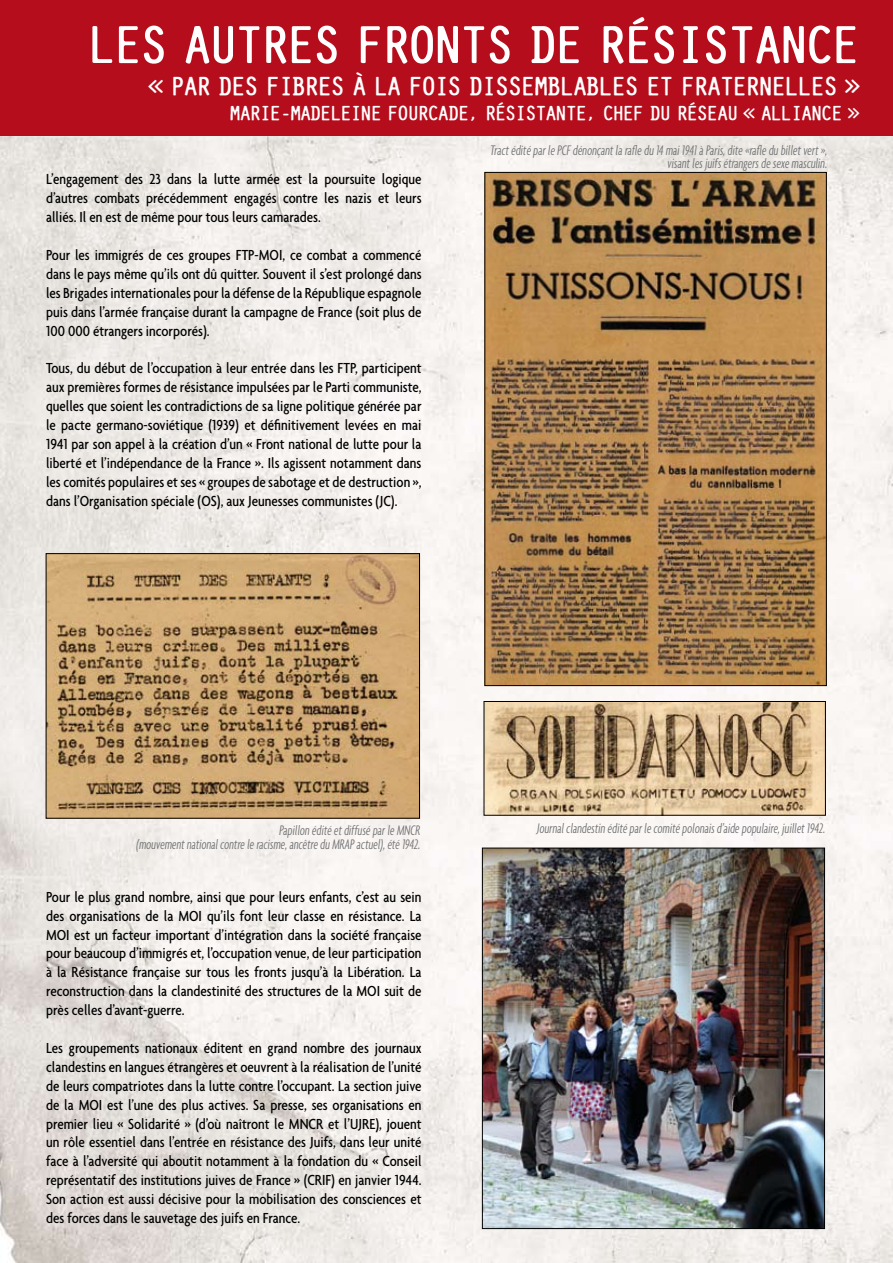
<style>
.page{position:relative;width:893px;height:1263px;background:#fff}
.page>*{position:absolute;margin:0;border:0;box-sizing:border-box;transform-origin:0 0}
.t1{font:54px "Pure Capital";color:#fff}
.t2{font:27px "Pure Capital";color:#fff}
.t3{font:21px "Pure Capital";color:#fff}
.t4{font:500 condensed 15.75px/18.9px "Agenda";color:#000;text-align:justify}
.t5{font:300 extra-condensed 15px/13.5px "Agenda";color:#707173;text-align:right}
</style>
<div class="page">
<img style="left:0;top:136px;width:893px;height:1127px">
<div style="left:0;top:0;width:893px;height:136px;background:#b60d1c"></div>
<img style="left:486px;top:174px;width:339px;height:510px">
<img style="left:484px;top:850px;width:339px;height:377px">
<div style="left:482px;top:848px;width:343px;height:381px;border:1px solid #000"></div>
<img style="left:48px;top:555px;width:370px;height:261px">
<div style="left:46px;top:553px;width:374px;height:265px;border:1px solid #000"></div>
<img style="left:486px;top:703px;width:338px;height:111px">
<div style="left:484px;top:701px;width:342px;height:115px;border:1px solid #000"></div>
<h1 class="t1" style="left:90px;top:17px;width:771px">LES AUTRES FRONTS DE RÉSISTANCE</h1>
<h2 class="t2" style="left:150px;top:72px;width:83px">« PAR DES</h2>
<h2 class="t2" style="left:267px;top:72px;width:14px">FIBRES</h2>
<h2 class="t2" style="left:353px;top:72px;width:70px">À LA FOIS</h2>
<h2 class="t2" style="left:470px;top:72px;width:14px">DISSEMBLABLES</h2>
<h2 class="t2" style="left:647px;top:72px;width:49px">ET FRATERNELLES</h2>
<h2 class="t2" style="left:846px;top:72px;width:14px">»</h2>
<h3 class="t3" style="left:230px;top:103px;width:21px">MARIE</h3>
<h3 class="t3" style="left:281px;top:103px;width:32px">-MADELEINE</h3>
<h3 class="t3" style="left:388px;top:103px;width:21px">FOURCADE</h3>
<h3 class="t3" style="left:469px;top:103px;width:392px">, RÉSISTANTE, CHEF DU RÉSEAU « ALLIANCE »</h3>
<p class="t4" style="left:46px;top:169px;width:377px">L’engagement des 23 dans la lutte armée est la poursuite logique d’autres combats précédemment engagés contre les nazis et leurs alliés. Il en est de même pour tous leurs camarades.</p>
<p class="t4" style="left:46px;top:245px;width:377px">Pour les immigrés de ces groupes FTP-MOI, ce combat a commencé dans le pays même qu’ils ont dû quitter. Souvent il s’est prolongé dans les Brigades internationales pour la défense de la République espagnole puis dans l’armée française durant la campagne de France (soit plus de 100 000 étrangers incorporés).</p>
<p class="t4" style="left:46px;top:358px;width:377px">Tous, du début de l’occupation à leur entrée dans les FTP, participent aux premières formes de résistance impulsées par le Parti communiste, quelles que soient les contradictions de sa ligne politique générée par le pacte germano-soviétique (1939) et définitivement levées en mai 1941 par son appel à la création d’un « Front national de lutte pour la liberté et l’indépendance de la France ». Ils agissent notamment dans les comités populaires et ses « groupes de sabotage et de destruction », dans l’Organisation spéciale (OS), aux Jeunesses communistes (JC).</p>
<p class="t5" style="left:490px;top:143px;width:341px">Tractédité parle PCFdénonçantla rafle du 14 mai1941à Paris,dite «rafle du billetvert», visantlesjuifsétrangersde sexe masculin.</p>
<p class="t5" style="left:136px;top:823px;width:288px">Papillon édité etdiffusé parle MNCR<br>(mouvementnationalcontre le racisme,ancêtre du MRAP actuel),été 1942.</p>
<p class="t4" style="left:46px;top:887px;width:377px">Pour le plus grand nombre, ainsi que pour leurs enfants, c’est au sein des organisations de la MOI qu’ils font leur classe en résistance. La MOI est un facteur important d’intégration dans la société française pour beaucoup d’immigrés et, l’occupation venue, de leur participation à la Résistance française sur tous les fronts jusqu’à la Libération. La reconstruction dans la clandestinité des structures de la MOI suit de près celles d’avant-guerre.</p>
<p class="t4" style="left:46px;top:1038px;width:377px">Les groupements nationaux éditent en grand nombre des journaux clandestins en langues étrangères et oeuvrent à la réalisation de l’unité de leurs compatriotes dans la lutte contre l’occupant. La section juive de la MOI est l’une des plus actives. Sa presse, ses organisations en premier lieu « Solidarité » (d’où naîtront le MNCR et l’UJRE), jouent un rôle essentiel dans l’entrée en résistance des Juifs, dans leur unité face à l’adversité qui aboutit notamment à la fondation du « Conseil représentatif des institutions juives de France » (CRIF) en janvier 1944.<br>Son action est aussi décisive pour la mobilisation des consciences et des forces dans le sauvetage des juifs en France.</p>
<p class="t5" style="left:537px;top:821px;width:292px">Journalclandestin édité parle comité polonaisd’aide populaire,juillet1942.</p>
</div>
